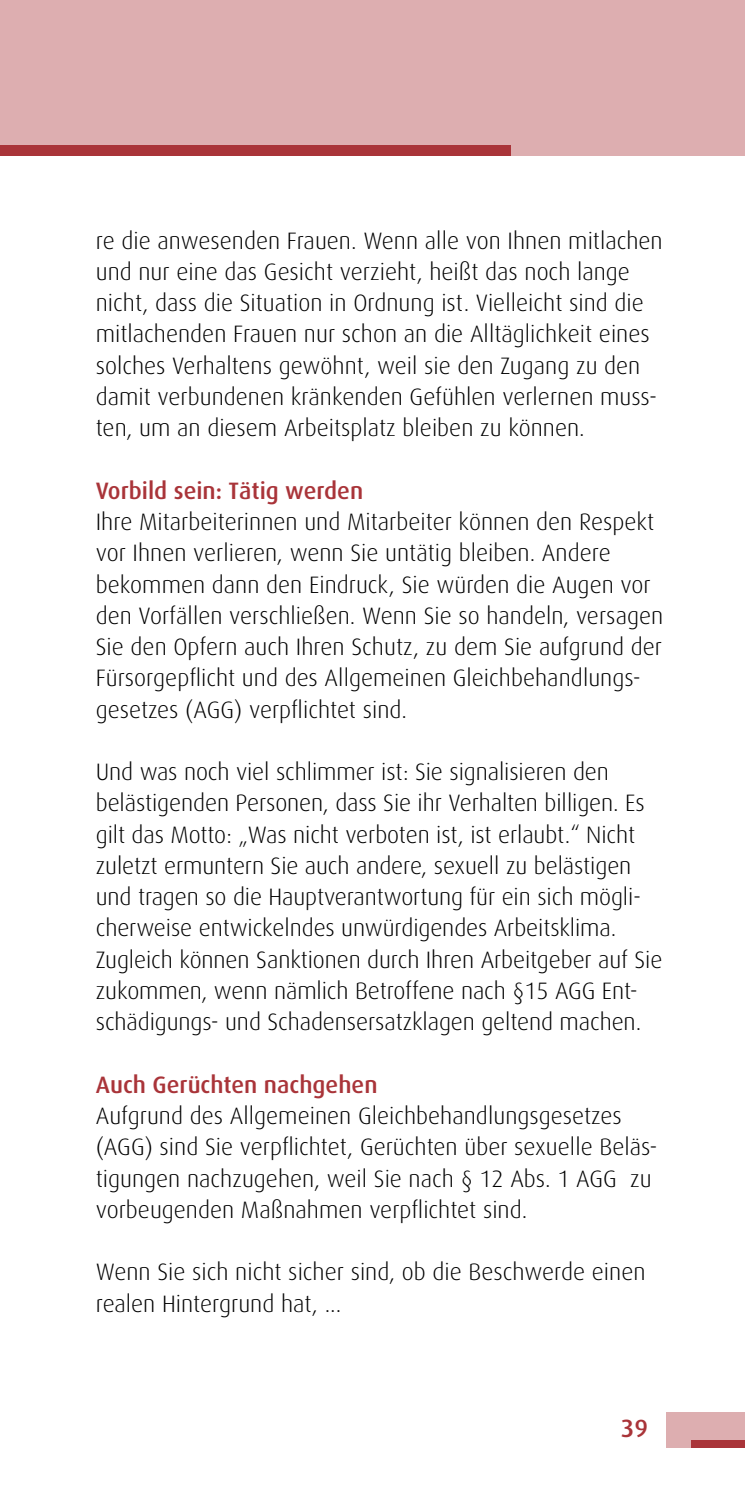
<style>
.page{position:relative;width:745px;height:1489px;background:#fff}
.page>*{position:absolute;margin:0;border:0;box-sizing:border-box;transform-origin:0 0}
.t1{font:500 25px "Dax";color:#a93439}
.t2{font:300 23.75px/31.2px "Dax";color:#000}
.t3{font:500 23.75px "Dax";color:#a93439}
</style>
<div class="page">
<div style="left:0;top:0;width:744px;height:156px;background:#ddaeb0"></div>
<div style="left:0;top:145px;width:510px;height:11px;background:#a93439"></div>
<div style="left:665px;top:1411px;width:79px;height:35px;background:#ddaeb0"></div>
<div style="left:690px;top:1439px;width:54px;height:7px;background:#a93439"></div>
<p class="t2" style="left:96px;top:225px;width:568px">re die anwesenden Frauen. Wenn alle von Ihnen mitlachen und nur eine das Gesicht verzieht, heißt das noch lange nicht, dass die Situation in Ordnung ist. Vielleicht sind die mitlachenden Frauen nur schon an die Alltäglichkeit eines solches Verhaltens gewöhnt, weil sie den Zugang zu den damit verbundenen kränkenden Gefühlen verlernen muss&shy;ten, um an diesem Arbeitsplatz bleiben zu können.</p>
<p class="t3" style="left:96px;top:477px;width:269px">Vorbild sein: Tätig werden</p>
<p class="t2" style="left:96px;top:506px;width:568px">Ihre Mitarbeiterinnen und Mitarbeiter können den Respekt vor Ihnen verlieren, wenn Sie untätig bleiben. Andere bekommen dann den Eindruck, Sie würden die Augen vor den Vorfällen verschließen. Wenn Sie so handeln, versagen Sie den Opfern auch Ihren Schutz, zu dem Sie aufgrund der Fürsorgepflicht und des Allgemeinen Gleichbehandlungs&shy;gesetzes (AGG) verpflichtet sind.</p>
<p class="t2" style="left:96px;top:756px;width:568px">Und was noch viel schlimmer ist: Sie signalisieren den belästigenden Personen, dass Sie ihr Verhalten billigen. Es gilt das Motto: „Was nicht verboten ist, ist erlaubt.“ Nicht zuletzt ermuntern Sie auch andere, sexuell zu belästigen und tragen so die Hauptverantwortung für ein sich mögli&shy;cherweise entwickelndes unwürdigendes Arbeitsklima.<br>Zugleich können Sanktionen durch Ihren Arbeitgeber auf Sie zukommen, wenn nämlich Betroffene nach §15 AGG Ent&shy;schädigungs- und Schadensersatzklagen geltend machen.</p>
<p class="t3" style="left:96px;top:1071px;width:283px">Auch Gerüchten nachgehen</p>
<p class="t2" style="left:96px;top:1100px;width:563px">Aufgrund des Allgemeinen Gleichbehandlungsgesetzes (AGG) sind Sie verpflichtet, Gerüchten über sexuelle Beläs&shy;tigungen nachzugehen, weil Sie nach § 12 Abs. 1 AGG zu vorbeugenden Maßnahmen verpflichtet sind.</p>
<p class="t2" style="left:96px;top:1256px;width:551px">Wenn Sie sich nicht sicher sind, ob die Beschwerde einen realen Hintergrund hat, ...</p>
<p class="t1" style="left:620px;top:1414px;width:29px">39</p>
</div>
